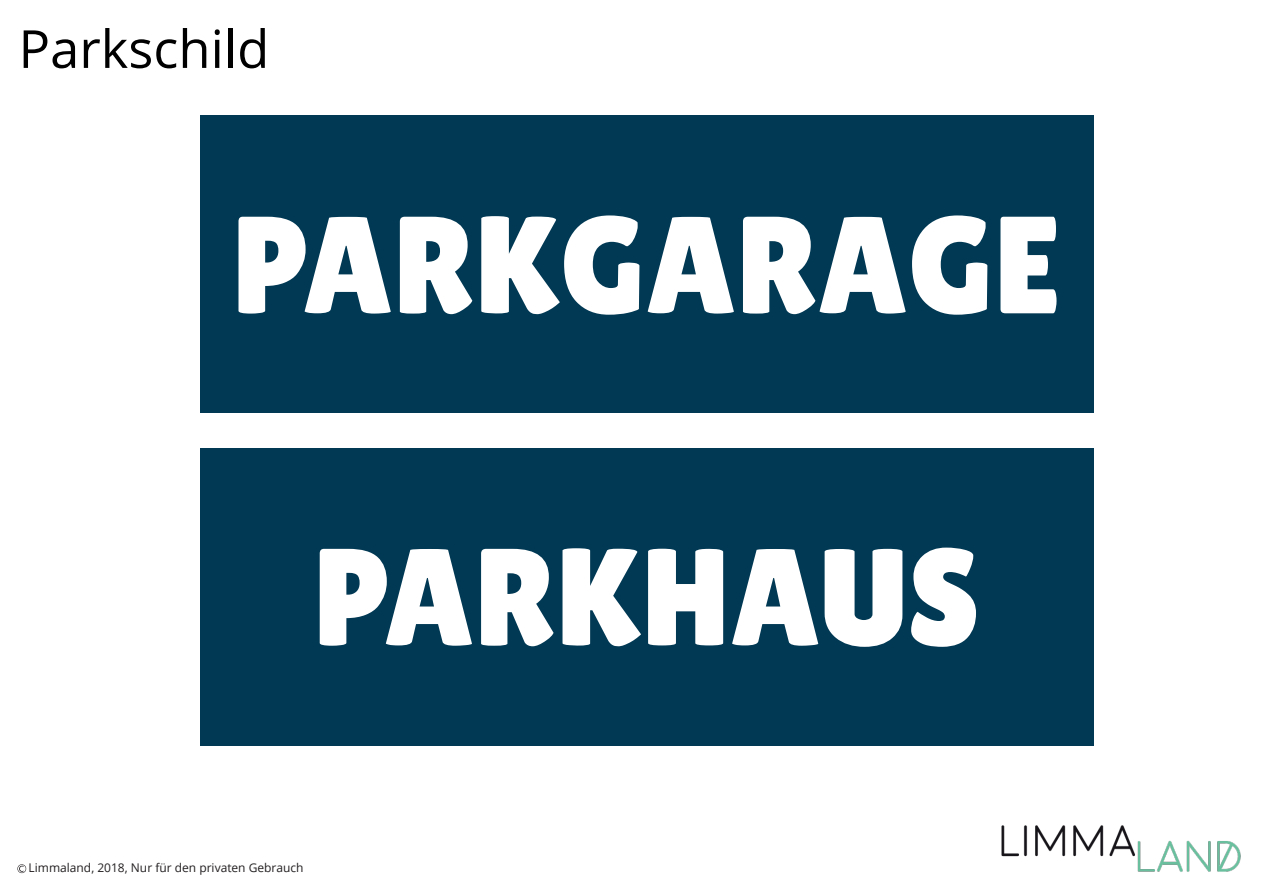
<style>
.page{position:relative;width:1263px;height:893px;background:#fff}
.page>*{position:absolute;margin:0;border:0;box-sizing:border-box;transform-origin:0 0}
.t1{font:138px "Lilita One";color:#fff}
.t2{font:52.5px "Open Sans";color:#000001}
.t3{font:12px "Open Sans";color:#231f20}
</style>
<div class="page">
<svg style="left:17px;top:864px;width:9px;height:9px"></svg>
<img style="left:1001px;top:825px;width:240px;height:47px">
<div style="left:201px;top:116px;width:893px;height:297px;background:#013954"></div>
<div style="left:201px;top:448px;width:893px;height:297px;background:#013954"></div>
<h2 class="t2" style="left:19px;top:13px;width:252px">Parkschild</h2>
<h1 class="t1" style="left:232px;top:186px;width:831px">PARKGARAGE</h1>
<h1 class="t1" style="left:313px;top:518px;width:668px">PARKHAUS</h1>
<p class="t3" style="left:29px;top:860px;width:276px">Limmaland, 2018, Nur für den privaten Gebrauch</p>
</div>
